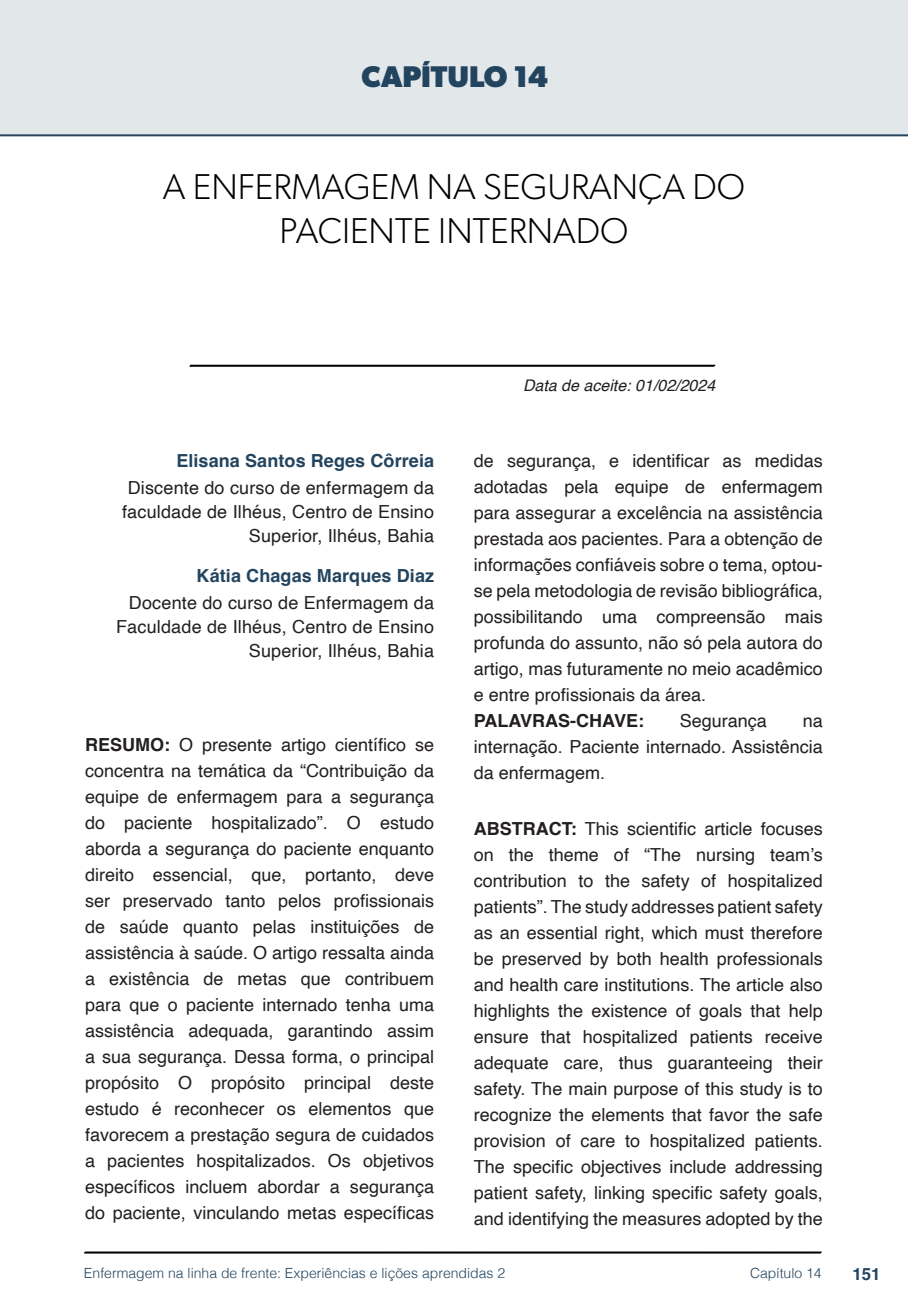
<style>
.page{position:relative;width:908px;height:1304px;background:#fff}
.page>*{position:absolute;margin:0;border:0;box-sizing:border-box;transform-origin:0 0}
.nome_artigos{font:300 36px/44px "Gibson";color:#000;text-align:center}
.capítulos{font:700 30px "Gibson";color:#23445f}
.Resumos_e_PC_TXT{font:18px/26px "Helvetica";color:#231f20;text-align:justify}
.info_autores{font:18px/24px "Helvetica";letter-spacing:.01em;color:#231f20;text-align:right}
.nome_autores{font:700 18px "Helvetica";letter-spacing:.005em;color:#23445f}
.Resumos_e_PC_TXT-2{font:700 18px "Helvetica";color:#231f20}
.t1{font:700 16.8px "Helvetica";color:#23445f}
.t2{font:italic 16px "Helvetica";color:#231f20}
.t3{font:300 14px "Helvetica";color:#23445f}
.s1{font-weight:700}
</style>
<div class="page">
<svg style="left:84px;top:1251px;width:737px;height:3px;background:#515151"></svg>
<div style="left:0;top:0;width:907px;height:136px;background:#e2e7e9"></div>
<svg style="left:189px;top:364px;width:526px;height:3px;background:#4f4f4f"></svg>
<div style="left:44px;top:72px;width:68px;height:61px;background:#e2e7e9"></div>
<p class="capítulos" style="left:361px;top:58px;width:188px">CAPÍTULO 14</p>
<p class="nome_artigos" style="left:163px;top:164px;width:583px">A ENFERMAGEM NA SEGURANÇA DO<br>PACIENTE INTERNADO</p>
<p class="nome_autores" style="left:176px;top:450px;width:259px">Elisana Santos Reges Côrreia</p>
<p class="info_autores" style="left:122px;top:477px;width:313px">Discente do curso de enfermagem da faculdade de Ilhéus, Centro de Ensino<br>Superior, Ilhéus, Bahia</p>
<p class="nome_autores" style="left:196px;top:564px;width:239px">Kátia Chagas Marques Diaz</p>
<p class="info_autores" style="left:116px;top:591px;width:319px">Docente do curso de Enfermagem da<br>Faculdade de Ilhéus, Centro de Ensino<br>Superior, Ilhéus, Bahia</p>
<p class="Resumos_e_PC_TXT" style="left:85px;top:732px;width:350px"><span class="s1">RESUMO:</span> O presente artigo científico se concentra na temática da “Contribuição da equipe de enfermagem para a segurança do paciente hospitalizado”. O estudo aborda a segurança do paciente enquanto direito essencial, que, portanto, deve ser preservado tanto pelos profissionais de saúde quanto pelas instituições de assistência à saúde. O artigo ressalta ainda a existência de metas que contribuem para que o paciente internado tenha uma assistência adequada, garantindo assim a sua segurança. Dessa forma, o principal propósito O propósito principal deste estudo é reconhecer os elementos que favorecem a prestação segura de cuidados a pacientes hospitalizados. Os objetivos específicos incluem abordar a segurança do paciente, vinculando metas específicas</p>
<p class="t2" style="left:523px;top:373px;width:194px">Data de aceite: 01/02/2024</p>
<p class="Resumos_e_PC_TXT" style="left:473px;top:448px;width:350px">de segurança, e identificar as medidas adotadas pela equipe de enfermagem para assegurar a excelência na assistência prestada aos pacientes. Para a obtenção de informações confiáveis sobre o tema, optou&shy;se pela metodologia de revisão bibliográfica, possibilitando uma compreensão mais profunda do assunto, não só pela autora do artigo, mas futuramente no meio acadêmico e entre profissionais da área.</p>
<p class="Resumos_e_PC_TXT-2" style="left:473px;top:710px;width:172px">PALAVRAS-CHAVE:</p>
<p class="Resumos_e_PC_TXT" style="left:679px;top:708px;width:89px">Segurança</p>
<p class="Resumos_e_PC_TXT" style="left:473px;top:708px;width:350px;text-indent:329px">na internação. Paciente internado. Assistência da enfermagem.</p>
<p class="Resumos_e_PC_TXT" style="left:473px;top:816px;width:350px"><span class="s1">ABSTRACT:</span> This scientific article focuses on the theme of “The nursing team’s contribution to the safety of hospitalized patients”. The study addresses patient safety as an essential right, which must therefore be preserved by both health professionals and health care institutions. The article also highlights the existence of goals that help ensure that hospitalized patients receive adequate care, thus guaranteeing their safety. The main purpose of this study is to recognize the elements that favor the safe provision of care to hospitalized patients.<br>The specific objectives include addressing patient safety, linking specific safety goals, and identifying the measures adopted by the</p>
<p class="t3" style="left:84px;top:1261px;width:422px">Enfermagem na linha de frente: Experiências e lições aprendidas 2</p>
<p class="t3" style="left:749px;top:1261px;width:73px">Capítulo 14</p>
<p class="t1" style="left:851px;top:1264px;width:30px">151</p>
</div>
